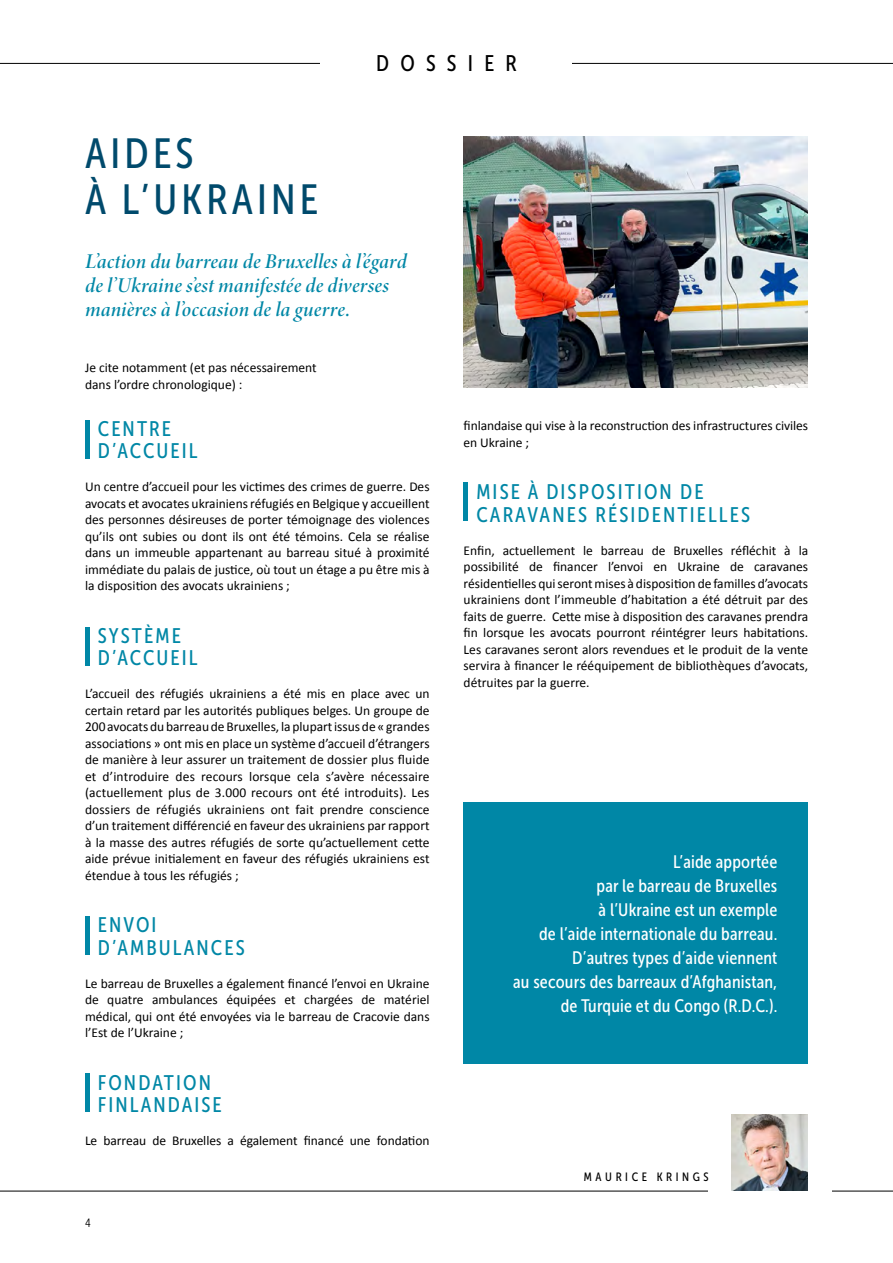
<style>
.page{position:relative;width:893px;height:1263px;background:#fff}
.page>*{position:absolute;margin:0;border:0;box-sizing:border-box;transform-origin:0 0}
.UV_Titre_25_22-1{font:42px "Museo Sans Cond 500";letter-spacing:.1em;color:#004a6c}
.t1{font:22.5px "Museo Sans Cond 500";letter-spacing:.5em;color:#000}
.t2{font:21px/22.5px "Museo Sans Cond 500";letter-spacing:.1em;color:#0087a6}
.t3{font:italic 600 21px/24px "Minion 3 Display";letter-spacing:.015em;color:#0087a6}
.t4{font:18px "Museo Sans Cond 500";letter-spacing:.01em;color:#fff}
.t5{font:13.5px/16.5px "Calibri";color:#000;text-align:justify}
.t6{font:12px "Museo Sans Cond 500";letter-spacing:.3em;color:#000}
.t7{font:12px "Museo Sans Cond 300";color:#000}
</style>
<div class="page">
<hr style="left:0;top:63px;width:893px;height:1px;background:#000">
<div style="left:320px;top:55px;width:252px;height:21px;background:#fff"></div>
<img style="left:464px;top:136px;width:344px;height:251px">
<hr style="left:85px;top:420px;width:4px;height:38px;background:#0087a6">
<hr style="left:0;top:1191px;width:893px;height:1px;background:#000">
<div style="left:709px;top:1123px;width:123px;height:72px;background:#fff"></div>
<img style="left:731px;top:1114px;width:77px;height:77px">
<hr style="left:85px;top:628px;width:4px;height:38px;background:#0087a6">
<hr style="left:85px;top:916px;width:4px;height:38px;background:#0087a6">
<hr style="left:85px;top:1073px;width:4px;height:38px;background:#0087a6">
<hr style="left:464px;top:482px;width:4px;height:39px;background:#0087a6">
<div style="left:464px;top:803px;width:344px;height:261px;background:#0087a6"></div>
<p class="UV_Titre_25_22-1" style="left:85px;top:130px;width:110px">AIDES</p>
<p class="UV_Titre_25_22-1" style="left:85px;top:177px;width:235px">À L’UKRAINE</p>
<p class="t1" style="left:376px;top:51px;width:142px">DOSSIER</p>
<h3 class="t3" style="left:85px;top:249px;width:323px">L’action du barreau de Bruxelles à l’égard de l’Ukraine s’est manifestée de diverses manières à l’occasion de la guerre.</h3>
<p class="t5" style="left:85px;top:359px;width:233px">Je cite notamment (et pas nécessairement</p>
<p class="t5" style="left:85px;top:375px;width:159px">dans l’ordre chronologique) :</p>
<p class="t2" style="left:98px;top:417px;width:75px">CENTRE</p>
<p class="t2" style="left:98px;top:440px;width:101px">D’ACCUEIL</p>
<p class="t5" style="left:85px;top:478px;width:346px">Un centre d’accueil pour les victimes des crimes de guerre. Des avocats et avocates ukrainiens réfugiés en Belgique y accueillent des personnes désireuses de porter témoignage des violences qu’ils ont subies ou dont ils ont été témoins. Cela se réalise dans un immeuble appartenant au barreau situé à proximité immédiate du palais de justice, où tout un étage a pu être mis à la disposition des avocats ukrainiens ;</p>
<p class="t2" style="left:98px;top:624px;width:85px">SYSTÈME</p>
<p class="t2" style="left:98px;top:647px;width:101px">D’ACCUEIL</p>
<p class="t5" style="left:85px;top:685px;width:346px">L’accueil des réfugiés ukrainiens a été mis en place avec un certain retard par les autorités publiques belges. Un groupe de 200 avocats du barreau de Bruxelles, la plupart issus de « grandes associations » ont mis en place un système d’accueil d’étrangers de manière à leur assurer un traitement de dossier plus fluide et d’introduire des recours lorsque cela s’avère nécessaire (actuellement plus de 3.000 recours ont été introduits). Les dossiers de réfugiés ukrainiens ont fait prendre conscience d’un traitement différencié en faveur des ukrainiens par rapport à la masse des autres réfugiés de sorte qu’actuellement cette aide prévue initialement en faveur des réfugiés ukrainiens est étendue à tous les réfugiés ;</p>
<p class="t2" style="left:98px;top:914px;width:60px">ENVOI</p>
<p class="t2" style="left:98px;top:936px;width:148px">D’AMBULANCES</p>
<p class="t5" style="left:85px;top:974px;width:346px">Le barreau de Bruxelles a également financé l’envoi en Ukraine de quatre ambulances équipées et chargées de matériel médical, qui ont été envoyées via le barreau de Cracovie dans l’Est de l’Ukraine ;</p>
<p class="t2" style="left:98px;top:1071px;width:126px">FONDATION<br>FINLANDAISE</p>
<p class="t5" style="left:85px;top:1132px;width:346px">Le barreau de Bruxelles a également financé une fondation</p>
<p class="t7" style="left:85px;top:1217px;width:7px">4</p>
<p class="t5" style="left:464px;top:417px;width:346px">finlandaise qui vise à la reconstruction des infrastructures civiles en Ukraine ;</p>
<p class="t2" style="left:476px;top:481px;width:275px">MISE À DISPOSITION DE<br>CARAVANES RÉSIDENTIELLES</p>
<p class="t5" style="left:464px;top:541px;width:346px">Enfin, actuellement le barreau de Bruxelles réfléchit à la possibilité de financer l’envoi en Ukraine de caravanes résidentielles qui seront mises à disposition de familles d’avocats ukrainiens dont l’immeuble d’habitation a été détruit par des faits de guerre. Cette mise à disposition des caravanes prendra fin lorsque les avocats pourront réintégrer leurs habitations.<br>Les caravanes seront alors revendues et le produit de la vente servira à financer le rééquipement de bibliothèques d’avocats, détruites par la guerre.</p>
<p class="t4" style="left:673px;top:852px;width:106px">L’aide apportée</p>
<p class="t4" style="left:597px;top:876px;width:182px">par le barreau de Bruxelles</p>
<p class="t4" style="left:599px;top:900px;width:180px">à l’Ukraine est un exemple</p>
<p class="t4" style="left:539px;top:924px;width:240px">de l’aide internationale du barreau.</p>
<p class="t4" style="left:572px;top:948px;width:207px">D’autres types d’aide viennent</p>
<p class="t4" style="left:513px;top:972px;width:266px">au secours des barreaux d’Afghanistan,</p>
<p class="t4" style="left:561px;top:996px;width:218px">de Turquie et du Congo (R.D.C.).</p>
<p class="t6" style="left:584px;top:1170px;width:126px">MAURICE KRINGS</p>
</div>
